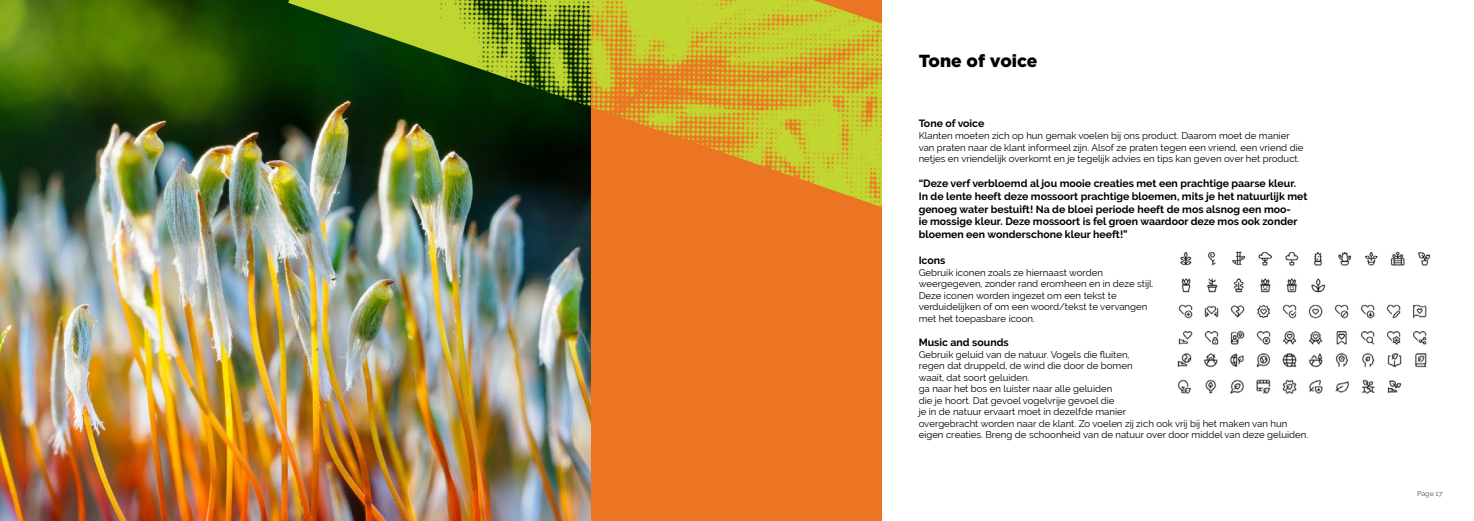
<style>
.page{position:relative;width:1474px;height:521px;background:#fff}
.page>*{position:absolute;margin:0;border:0;box-sizing:border-box;transform-origin:0 0}
.t1{font:900 17.5px "Gotham";color:#000}
.t2{font:700 10.5px/12.6px "Raleway";color:#000}
.t3{font:9.62px/11.5px "Raleway";color:#000}
.t4{font:500 7px "Raleway";color:#6d6e71}
</style>
<div class="page">
<img style="left:0;top:0;width:592px;height:521px">
<div style="left:592px;top:0;width:290px;height:521px;background:#ec7523"></div>
<img style="left:288px;top:0;width:594px;height:207px">
<img style="left:1180px;top:251px;width:251px;height:42px">
<img style="left:1178px;top:304px;width:249px;height:41px">
<img style="left:1177px;top:353px;width:250px;height:41px">
<h1 class="t1" style="left:918px;top:51px;width:120px">Tone of voice</h1>
<p class="t2" style="left:918px;top:117px;width:67px">Tone of voice</p>
<p class="t3" style="left:918px;top:130px;width:386px">Klanten moeten zich op hun gemak voelen bij ons product. Daarom moet de manier van praten naar de klant informeel zijn. Alsof ze praten tegen een vriend, een vriend die netjes en vriendelijk overkomt en je tegelijk advies en tips kan geven over het product.</p>
<p class="t2" style="left:918px;top:177px;width:390px">“Deze verf verbloemd al jou mooie creaties met een prachtige paarse kleur.<br>In de lente heeft deze mossoort prachtige bloemen, mits je het natuurlijk met genoeg water bestuift! Na de bloei periode heeft de mos alsnog een moo-<br>ie mossige kleur. Deze mossoort is fel groen waardoor deze mos ook zonder bloemen een wonderschone kleur heeft!”</p>
<p class="t2" style="left:918px;top:254px;width:28px">Icons</p>
<p class="t3" style="left:918px;top:266px;width:236px">Gebruik iconen zoals ze hiernaast worden weergegeven, zonder rand eromheen en in deze stijl.<br>Deze iconen worden ingezet om een tekst te verduidelijken of om een woord/tekst te vervangen met het toepasbare icoon.</p>
<p class="t2" style="left:918px;top:336px;width:91px">Music and sounds</p>
<p class="t3" style="left:918px;top:348px;width:391px">Gebruik geluid van de natuur. Vogels die fluiten,<br>regen dat druppeld, de wind die door de bomen<br>waait, dat soort geluiden.<br>ga naar het bos en luister naar alle geluiden<br>die je hoort. Dat gevoel vogelvrije gevoel die<br>je in de natuur ervaart moet in dezelfde manier<br>overgebracht worden naar de klant. Zo voelen zij zich ook vrij bij het maken van hun eigen creaties. Breng de schoonheid van de natuur over door middel van deze geluiden.</p>
<p class="t4" style="left:1416px;top:489px;width:27px">Page 17</p>
</div>
